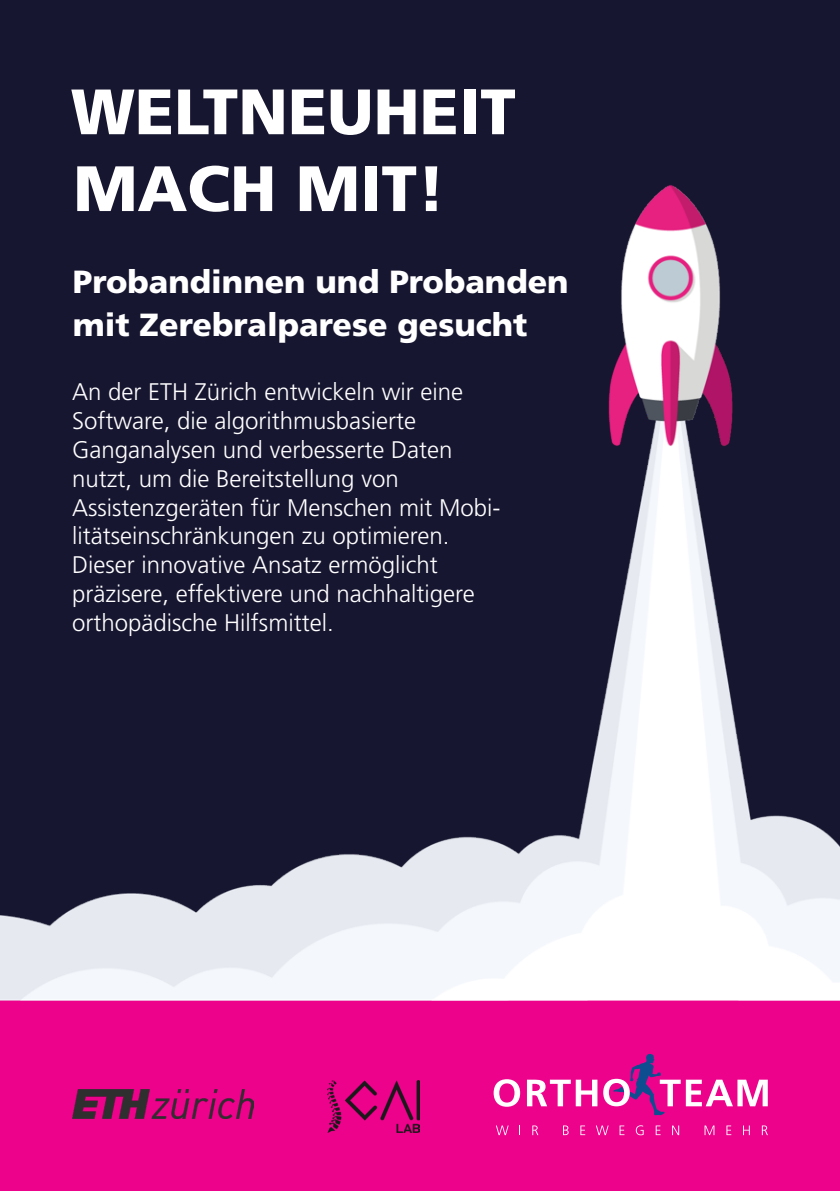
<style>
.page{position:relative;width:840px;height:1191px;background:#fff}
.page>*{position:absolute;margin:0;border:0;box-sizing:border-box;transform-origin:0 0}
.Titel{font:900 64px "Frutiger LT Std";color:#fff}
.Titel-2{font:900 32px "Frutiger LT Std";color:#fff}
.t1{font:300 24px/28.8px "Frutiger LT Std";color:#fff}
</style>
<div class="page">
<div style="left:0;top:0;width:839px;height:1191px;background:#171631"></div>
<div style="left:0;top:998px;width:839px;height:193px;background:#ed028c"></div>
<svg style="left:493px;top:1079px;width:27px;height:27px"></svg>
<svg style="left:527px;top:1079px;width:70px;height:27px"></svg>
<svg style="left:603px;top:1053px;width:164px;height:62px"></svg>
<svg style="left:532px;top:1125px;width:6px;height:10px"></svg>
<svg style="left:563px;top:1125px;width:5px;height:10px"></svg>
<svg style="left:496px;top:1125px;width:12px;height:10px"></svg>
<svg style="left:580px;top:1125px;width:5px;height:10px"></svg>
<svg style="left:704px;top:1125px;width:10px;height:10px"></svg>
<svg style="left:743px;top:1125px;width:6px;height:10px"></svg>
<svg style="left:761px;top:1125px;width:6px;height:10px"></svg>
<svg style="left:726px;top:1125px;width:5px;height:10px"></svg>
<svg style="left:596px;top:1125px;width:12px;height:10px"></svg>
<svg style="left:672px;top:1125px;width:6px;height:10px"></svg>
<svg style="left:619px;top:1125px;width:5px;height:10px"></svg>
<svg style="left:635px;top:1125px;width:8px;height:10px"></svg>
<svg style="left:655px;top:1125px;width:5px;height:10px"></svg>
<img style="left:328px;top:1080px;width:91px;height:52px">
<img style="left:72px;top:1089px;width:181px;height:30px">
<img style="left:0;top:185px;width:839px;height:815px">
<p class="Titel" style="left:71px;top:73px;width:446px">WELTNEUHEIT</p>
<p class="Titel" style="left:73px;top:150px;width:373px">MACH MIT!</p>
<p class="Titel-2" style="left:73px;top:262px;width:497px">Probandinnen und Probanden</p>
<p class="Titel-2" style="left:73px;top:305px;width:456px">mit Zerebralparese gesucht</p>
<p class="t1" style="left:72px;top:378px;width:392px">An der ETH Zürich entwickeln wir eine<br>Software, die algorithmusbasierte<br>Ganganalysen und verbesserte Daten</p>
<p class="t1" style="left:72px;top:464px;width:430px">nutzt, um die Bereitstellung von Assistenzgeräten für Menschen mit Mobi&shy;litätseinschränkungen zu optimieren.<br>Dieser innovative Ansatz ermöglicht präzisere, effektivere und nachhaltigere orthopädische Hilfsmittel.</p>
</div>
